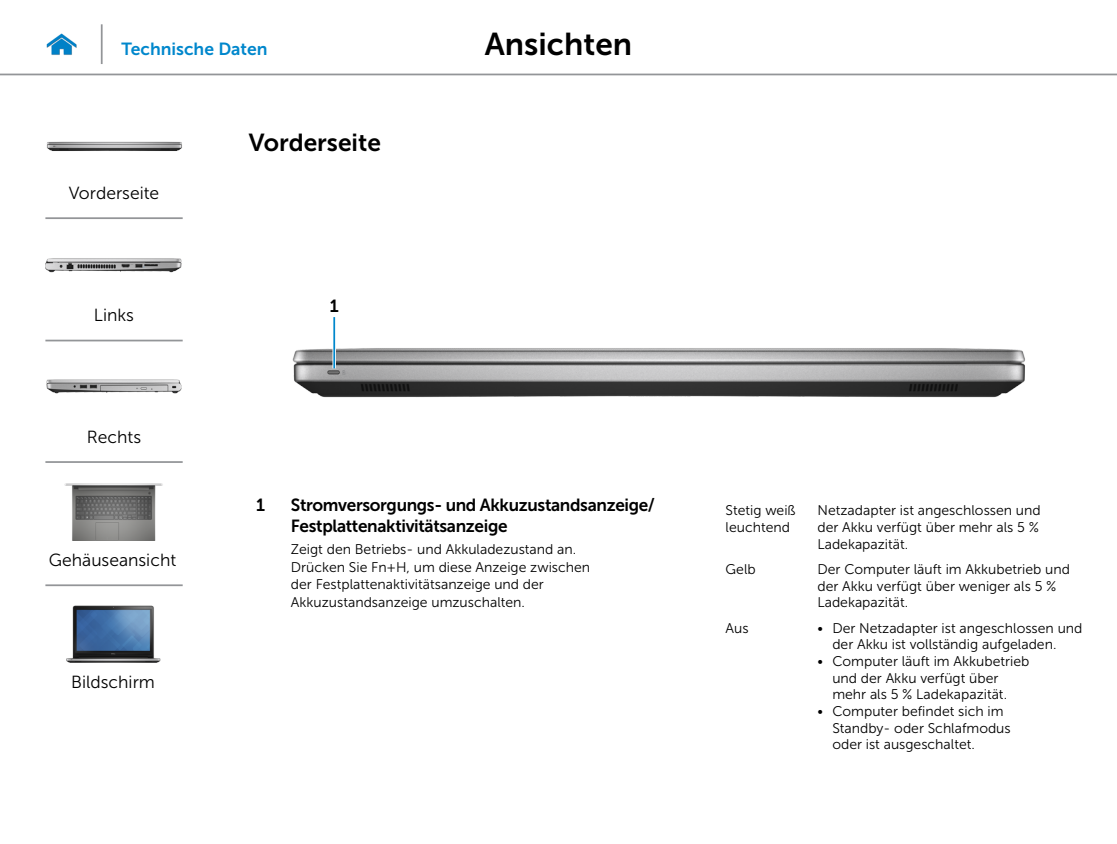
<style>
.page{position:relative;width:1117px;height:844px;background:#fff}
.page>*{position:absolute;margin:0;border:0;box-sizing:border-box;transform-origin:0 0}
.t1{font:31.5px "Museo Sans For Dell 700";color:#000}
.Head2{font:24.5px "Museo Sans For Dell 700";color:#000}
.Callout_Head{font:17.5px/21px "Museo Sans For Dell 700";letter-spacing:-.02em;color:#000}
.t2{font:17.5px "Museo Sans For Dell 300";color:#000}
.Hyperlink{font:17.5px "Museo Sans For Dell 700";color:#0087cc}
.Callout-L{font:17.5px "Museo Sans For Dell 700";color:#000}
.Callout_description{font:14px/16.6px "Museo Sans For Dell 300";color:#000}
</style>
<div class="page">
<hr style="left:0;top:74px;width:1116px;height:1px;background:#939598">
<img style="left:46px;top:33px;width:31px;height:22px">
<img style="left:292px;top:348px;width:733px;height:50px">
<svg style="left:332px;top:317px;width:4px;height:51px"></svg>
<hr style="left:333px;top:317px;width:2px;height:51px;background:#0087cc">
<hr style="left:101px;top:24px;width:2px;height:40px;background:#939598">
<img style="left:46px;top:141px;width:136px;height:10px">
<img style="left:45px;top:258px;width:137px;height:15px">
<img style="left:46px;top:379px;width:136px;height:15px">
<img style="left:64px;top:483px;width:99px;height:57px">
<img style="left:66px;top:605px;width:95px;height:57px">
<hr style="left:45px;top:217px;width:138px;height:2px;background:#939598">
<hr style="left:45px;top:339px;width:138px;height:2px;background:#939598">
<hr style="left:45px;top:461px;width:138px;height:2px;background:#939598">
<hr style="left:45px;top:584px;width:138px;height:2px;background:#939598">
<p class="Hyperlink" style="left:122px;top:39px;width:147px">Technische Daten</p>
<h1 class="t1" style="left:485px;top:26px;width:149px">Ansichten</h1>
<p class="t2" style="left:69px;top:183px;width:92px">Vorderseite</p>
<p class="t2" style="left:94px;top:305px;width:41px">Links</p>
<p class="t2" style="left:87px;top:428px;width:56px">Rechts</p>
<p class="t2" style="left:49px;top:550px;width:129px">Gehäuseansicht</p>
<p class="t2" style="left:71px;top:672px;width:85px">Bildschirm</p>
<p class="Head2" style="left:249px;top:128px;width:134px">Vorderseite</p>
<p class="Callout-L" style="left:330px;top:296px;width:10px">1</p>
<p class="Callout_Head" style="left:256px;top:494px;width:10px">1</p>
<p class="Callout_Head" style="left:291px;top:494px;width:365px">Stromversorgungs- und Akkuzustandsanzeige/<br>Festplattenaktivitätsanzeige</p>
<p class="Callout_description" style="left:291px;top:540px;width:301px;line-height:17.5px">Zeigt den Betriebs- und Akkuladezustand an.<br>Drücken Sie Fn+H, um diese Anzeige zwischen der Festplattenaktivitätsanzeige und der Akkuzustandsanzeige umzuschalten.</p>
<p class="Callout_description" style="left:725px;top:502px;width:71px">Stetig weiß leuchtend</p>
<p class="Callout_description" style="left:817px;top:502px;width:225px">Netzadapter ist angeschlossen und der Akku verfügt über mehr als 5 %<br>Ladekapazität.</p>
<p class="Callout_description" style="left:725px;top:561px;width:32px">Gelb</p>
<p class="Callout_description" style="left:817px;top:561px;width:254px">Der Computer läuft im Akkubetrieb und der Akku verfügt über weniger als 5 %<br>Ladekapazität.</p>
<p class="Callout_description" style="left:725px;top:619px;width:25px">Aus</p>
<p class="Callout_description" style="left:832px;top:619px;width:251px;text-indent:-15px">• Der Netzadapter ist angeschlossen und der Akku ist vollständig aufgeladen.</p>
<p class="Callout_description" style="left:832px;top:652px;width:198px;text-indent:-15px">• Computer läuft im Akkubetrieb und der Akku verfügt über mehr als 5 % Ladekapazität.</p>
<p class="Callout_description" style="left:832px;top:702px;width:180px;text-indent:-15px">• Computer befindet sich im<br>Standby- oder Schlafmodus oder ist ausgeschaltet.</p>
</div>
